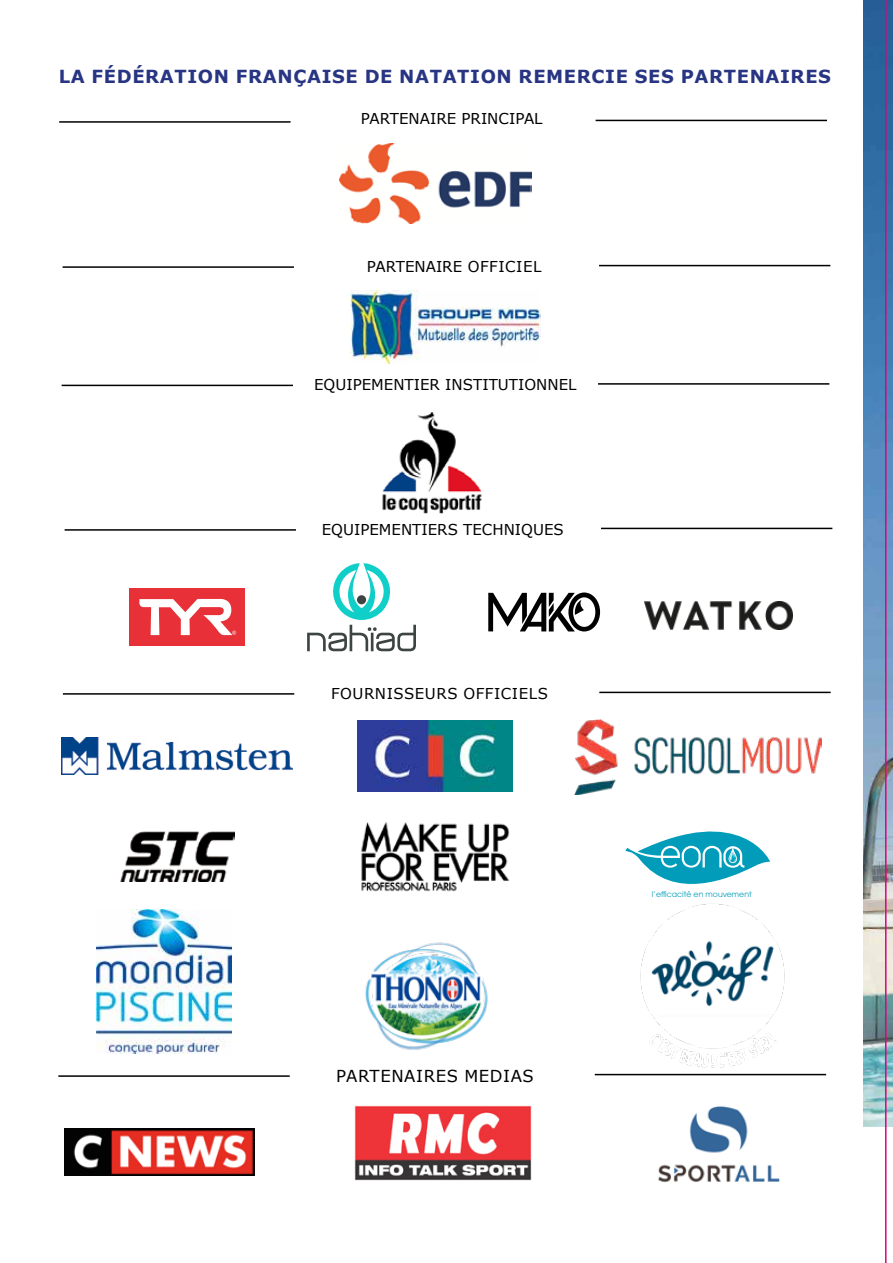
<style>
.page{position:relative;width:893px;height:1263px;background:#fff}
.page>*{position:absolute;margin:0;border:0;box-sizing:border-box;transform-origin:0 0}
.t1{font:700 18px "Verdana";letter-spacing:.035em;color:#283583}
.t2{font:16.5px "Verdana";letter-spacing:.035em;color:#000}
.t3{font:15px "Verdana";color:#000}
.t4{font:15px "Verdana";letter-spacing:.035em;color:#000}
.t5{font:7.8px "Avant Garde";color:#009cb9}
</style>
<div class="page">
<hr style="left:59px;top:121px;width:232px;height:2px;background:#000">
<hr style="left:596px;top:120px;width:231px;height:1px;background:#000">
<img style="left:340px;top:143px;width:191px;height:80px">
<img style="left:351px;top:290px;width:189px;height:74px">
<hr style="left:63px;top:266px;width:231px;height:2px;background:#000">
<hr style="left:62px;top:385px;width:231px;height:1px;background:#000">
<hr style="left:599px;top:265px;width:231px;height:1px;background:#000">
<hr style="left:598px;top:383px;width:231px;height:2px;background:#000">
<hr style="left:65px;top:529px;width:231px;height:2px;background:#000">
<hr style="left:601px;top:528px;width:231px;height:1px;background:#000">
<img style="left:355px;top:1105px;width:176px;height:75px">
<img style="left:365px;top:942px;width:123px;height:108px">
<hr style="left:63px;top:693px;width:231px;height:2px;background:#000">
<hr style="left:599px;top:692px;width:232px;height:1px;background:#000">
<div style="left:129px;top:588px;width:116px;height:58px;background:#e73037"></div>
<svg style="left:139px;top:598px;width:97px;height:37px"></svg>
<img style="left:62px;top:737px;width:231px;height:38px">
<img style="left:65px;top:1128px;width:189px;height:47px">
<img style="left:357px;top:720px;width:156px;height:71px">
<hr style="left:58px;top:1075px;width:232px;height:2px;background:#000">
<hr style="left:595px;top:1074px;width:231px;height:1px;background:#000">
<img style="left:382px;top:412px;width:100px;height:101px">
<img style="left:96px;top:909px;width:135px;height:145px">
<img style="left:575px;top:719px;width:246px;height:76px">
<img style="left:361px;top:822px;width:149px;height:70px">
<img style="left:120px;top:831px;width:114px;height:50px">
<svg style="left:625px;top:831px;width:145px;height:53px"></svg>
<svg style="left:307px;top:563px;width:109px;height:88px"></svg>
<svg style="left:488px;top:592px;width:112px;height:39px"></svg>
<img style="left:623px;top:904px;width:179px;height:170px">
<img style="left:658px;top:1106px;width:122px;height:77px">
<img style="left:644px;top:602px;width:149px;height:27px">
<img style="left:863px;top:0;width:21px;height:1126px">
<svg style="left:884px;top:0;width:9px;height:1263px"></svg>
<p class="t1" style="left:59px;top:64px;width:774px">LA FÉDÉRATION FRANÇAISE DE NATATION REMERCIE SES PARTENAIRES</p>
<p class="t3" style="left:361px;top:108px;width:183px">PARTENAIRE PRINCIPAL</p>
<p class="t3" style="left:367px;top:256px;width:176px">PARTENAIRE OFFICIEL</p>
<p class="t3" style="left:314px;top:375px;width:264px">EQUIPEMENTIER INSTITUTIONNEL</p>
<p class="t3" style="left:322px;top:519px;width:243px">EQUIPEMENTIERS TECHNIQUES</p>
<p class="t4" style="left:331px;top:683px;width:218px">FOURNISSEURS OFFICIELS</p>
<p class="t2" style="left:336px;top:1065px;width:199px">PARTENAIRES MEDIAS</p>
<p class="t5" style="left:652px;top:889px;width:101px">l’efficacité en mouvement</p>
</div>
